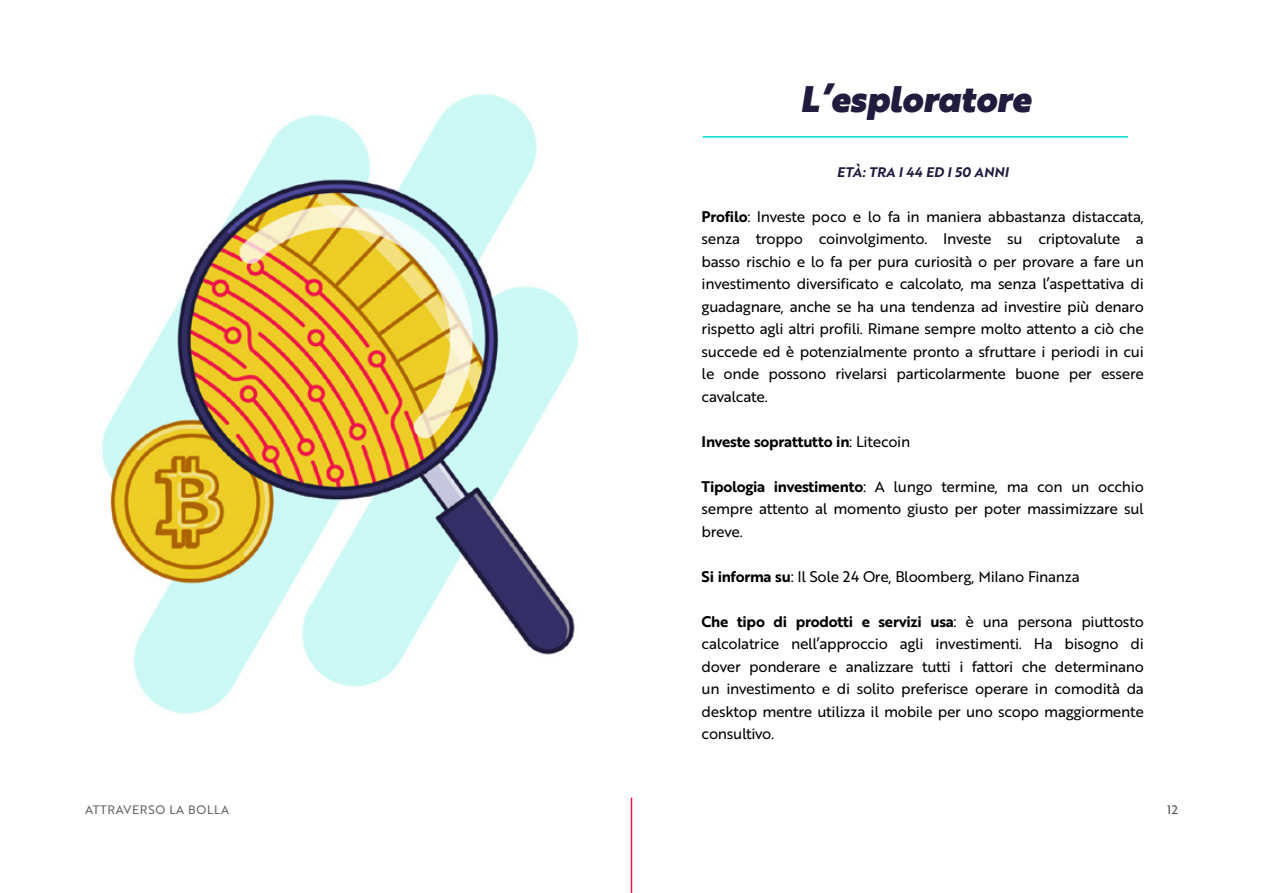
<style>
.page{position:relative;width:1263px;height:893px;background:#fff}
.page>*{position:absolute;margin:0;border:0;box-sizing:border-box;transform-origin:0 0}
.h3_profilo{font:36px "Brother 1816 Black Italic";color:#1f1c3d}
.paragrafo_Profili{font:15px/22.5px "Brother 1816 Regular";letter-spacing:-.02em;color:#000;text-align:justify}
.paragrafo_Profili-2{font:15px "Brother 1816 Bold";letter-spacing:-.02em;color:#000}
.paragrafo_Profili-3{font:13.5px "Brother 1816 Bold Italic";letter-spacing:.02em;color:#1f1c3d}
.t1{font:12px "Brother 1816 Regular";letter-spacing:.06em;color:#636363}
.t2{font:12px "Brother 1816 Regular";color:#484848}
.s1{font-family:"Brother 1816 Bold"}
.s2{font-family:"Brother 1816 Regular"}
</style>
<div class="page">
<hr style="left:631px;top:798px;width:1px;height:95px;background:#ed1848">
<hr style="left:703px;top:136px;width:425px;height:2px;background:#01e0ce">
<img style="left:102px;top:94px;width:476px;height:620px">
<p class="h3_profilo" style="left:800px;top:71px;width:232px">L’esploratore</p>
<p class="paragrafo_Profili-3" style="left:837px;top:162px;width:173px">ETÀ: TRA I 44 ED I 50 ANNI</p>
<p class="paragrafo_Profili" style="left:702px;top:205px;width:444px"><span class="s1">Profilo</span>: Investe poco e lo fa in maniera abbastanza distaccata, senza troppo coinvolgimento. Investe su criptovalute a basso rischio e lo fa per pura curiosità o per provare a fare un investimento diversificato e calcolato, ma senza l’aspettativa di guadagnare, anche se ha una tendenza ad investire più denaro rispetto agli altri profili. Rimane sempre molto attento a ciò che succede ed è potenzialmente pronto a sfruttare i periodi in cui le onde possono rivelarsi particolarmente buone per essere cavalcate.</p>
<p class="paragrafo_Profili-2" style="left:702px;top:430px;width:210px">Investe soprattutto in<span class="s2">: Litecoin</span></p>
<p class="paragrafo_Profili" style="left:702px;top:475px;width:444px"><span class="s1">Tipologia investimento</span>: A lungo termine, ma con un occhio sempre attento al momento giusto per poter massimizzare sul breve.</p>
<p class="paragrafo_Profili" style="left:702px;top:565px;width:380px"><span class="s1">Si informa su</span>: Il Sole 24 Ore, Bloomberg, Milano Finanza</p>
<p class="paragrafo_Profili" style="left:702px;top:610px;width:444px"><span class="s1">Che tipo di prodotti e servizi usa</span>: è una persona piuttosto calcolatrice nell’approccio agli investimenti. Ha bisogno di dover ponderare e analizzare tutti i fattori che determinano un investimento e di solito preferisce operare in comodità da desktop mentre utilizza il mobile per uno scopo maggiormente consultivo.</p>
<p class="t1" style="left:85px;top:801px;width:146px">ATTRAVERSO LA BOLLA</p>
<p class="t2" style="left:1167px;top:801px;width:12px">12</p>
</div>
